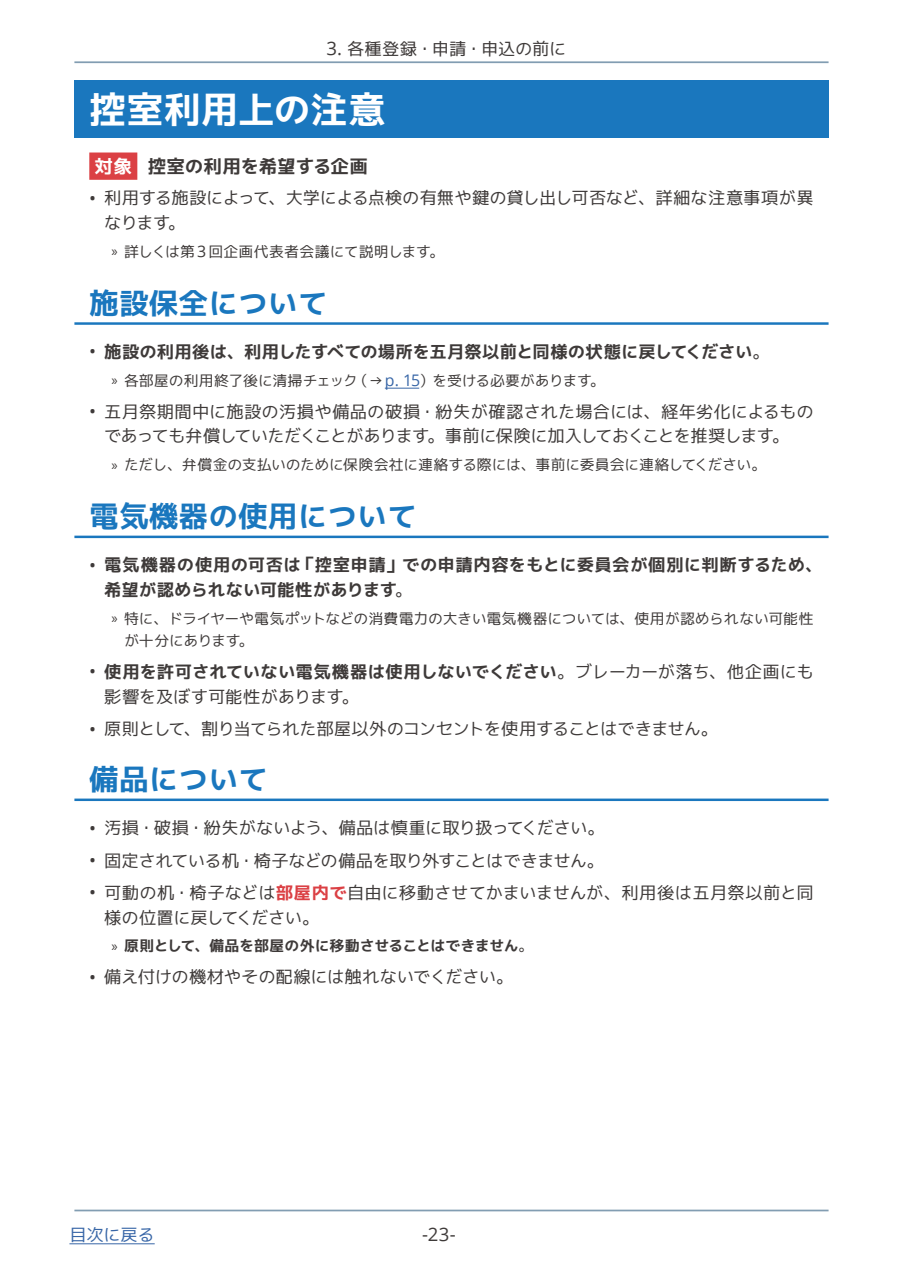
<style>
.page{position:relative;width:903px;height:1275px;background:#fff}
.page>*{position:absolute;margin:0;border:0;box-sizing:border-box;transform-origin:0 0}
.t1{font:37.27px "mplus 2 p bold";color:#fff}
.t2{font:29.75px "mplus 2 p bold";color:#1a77be}
.t3{font:18.55px "mplus 2 p bold";letter-spacing:-.01em;color:#3e3a39}
.t4{font:18.55px "Open Sans";color:#3e3a39}
.t5{font:18.55px "mplus 2 p bold";color:#fff}
.t6{font:17.32px/24.8px "mplus 2 p regular";letter-spacing:-.02em;color:#3e3a39}
.t7{font:17.32px/24.8px "mplus 2 p bold";letter-spacing:.005em;color:#3e3a39}
.t8{font:17.32px "mplus 2 p regular";letter-spacing:-.055em;color:#3e3a39}
.t9{font:17.32px "mplus 2 p regular";letter-spacing:-.04em;color:#3e3a39}
.t10{font:17.32px "mplus 2 p regular";letter-spacing:-.02em;color:#3866a7}
.t11{font:14.88px/22.4px "mplus 2 p regular";letter-spacing:-.015em;color:#3e3a39}
.t12{font:14.88px "mplus 2 p regular";letter-spacing:.005em;color:#3e3a39}
.t13{font:14.88px "mplus 2 p bold";letter-spacing:-.005em;color:#3e3a39}
.s1{font-family:"Open Sans";font-size:18.55px}
.s2{font-family:"Myriad Pro"}
.s3{font-family:"Open Sans";font-size:15.92px}
.s4{font-family:"mplus 2 p regular"}
.s5{font-family:"Open Sans";font-size:15.92px;color:#3866a7}
.s6{font-family:"mplus 2 p bold";color:#db4044}
</style>
<div class="page">
<hr style="left:74px;top:61px;width:754px;height:2px;background:#829db2">
<hr style="left:74px;top:1210px;width:754px;height:1px;background:#829db2">
<hr style="left:69px;top:1243px;width:86px;height:1px;background:#3866a7">
<div style="left:74px;top:80px;width:754px;height:57px;background:#1a77be"></div>
<div style="left:89px;top:152px;width:48px;height:28px;background:#db4044"></div>
<hr style="left:74px;top:322px;width:754px;height:3px;background:#1a77be">
<hr style="left:385px;top:388px;width:34px;height:1px;background:#3866a7">
<hr style="left:74px;top:536px;width:754px;height:2px;background:#1a77be">
<hr style="left:74px;top:798px;width:754px;height:3px;background:#1a77be">
<p class="t6" style="left:326px;top:36px;width:241px"><span class="s1">3.</span> 各種登録・申請・申込の前に</p>
<h1 class="t1" style="left:89px;top:83px;width:298px">控室利用上の注意</h1>
<p class="t3" style="left:148px;top:153px;width:222px">控室の利用を希望する企画</p>
<p class="t5" style="left:94px;top:153px;width:39px">対象</p>
<p class="t6" style="left:104px;top:185px;width:711px;text-indent:-15px"><span class="s1">•</span> 利用する施設によって、大学による点検の有無や鍵の貸し出し可否など、詳細な注意事項が異なります。</p>
<p class="t12" style="left:112px;top:241px;width:334px"><span class="s2">»</span> 詳しくは第<span class="s3">3</span>回企画代表者会議にて説明します。</p>
<h2 class="t2" style="left:89px;top:282px;width:240px">施設保全について</h2>
<p class="t7" style="left:89px;top:339px;width:682px"><span class="s1">•</span> 施設の利用後は、利用したすべての場所を五月祭以前と同様の状態に戻してください<span class="s4">。</span></p>
<p class="t11" style="left:353px;top:369px;width:253px">（→<span class="s5">p. 15</span>）を受ける必要があります。</p>
<p class="t12" style="left:112px;top:370px;width:248px"><span class="s2">»</span> 各部屋の利用終了後に清掃チェック</p>
<p class="t6" style="left:89px;top:399px;width:726px;text-align:center"><span class="s1">•</span> 五月祭期間中に施設の汚損や備品の破損・紛失が確認された場合には、経年劣化によるものであっても弁償していただくことがあります。事前に保険に加入しておくことを推奨します。</p>
<p class="t11" style="left:112px;top:453px;width:656px"><span class="s2">»</span> ただし、弁償金の支払いのために保険会社に連絡する際には、事前に委員会に連絡してください。</p>
<h2 class="t2" style="left:89px;top:495px;width:329px">電気機器の使用について</h2>
<p class="t7" style="left:297px;top:553px;width:527px">「控室申請」での申請内容をもとに委員会が個別に判断するため、</p>
<p class="t7" style="left:104px;top:553px;width:310px;text-indent:-15px"><span class="s1">•</span> 電気機器の使用の可否は<br>希望が認められない可能性があります<span class="s4">。</span></p>
<p class="t11" style="left:124px;top:607px;width:691px;text-indent:-12px"><span class="s2">»</span> 特に、ドライヤーや電気ポットなどの消費電力の大きい電気機器については、使用が認められない可能性が十分にあります。</p>
<p class="t7" style="left:89px;top:659px;width:726px"><span class="s1">•</span> 使用を許可されていない電気機器は使用しないでください<span class="s4">。ブレーカーが落ち、他企画にも</span></p>
<p class="t6" style="left:104px;top:684px;width:256px">影響を及ぼす可能性があります。</p>
<p class="t8" style="left:89px;top:716px;width:630px"><span class="s1">•</span> 原則として、割り当てられた部屋以外のコンセントを使用することはできません。</p>
<h2 class="t2" style="left:89px;top:758px;width:180px">備品について</h2>
<p class="t6" style="left:89px;top:815px;width:517px"><span class="s1">•</span> 汚損・破損・紛失がないよう、備品は慎重に取り扱ってください。</p>
<p class="t9" style="left:89px;top:848px;width:516px"><span class="s1">•</span> 固定されている机・椅子などの備品を取り外すことはできません。</p>
<p class="t6" style="left:104px;top:880px;width:711px;text-indent:-15px"><span class="s1">•</span> 可動の机・椅子などは<span class="s6">部屋内で</span>自由に移動させてかまいませんが、利用後は五月祭以前と同様の位置に戻してください。</p>
<p class="t13" style="left:112px;top:935px;width:423px"><span class="s2">»</span> 原則として、備品を部屋の外に移動させることはできません<span class="s4">。</span></p>
<p class="t6" style="left:89px;top:964px;width:426px"><span class="s1">•</span> 備え付けの機材やその配線には触れないでください。</p>
<p class="t10" style="left:69px;top:1222px;width:87px">目次に戻る</p>
<p class="t4" style="left:422px;top:1222px;width:35px">-23-</p>
</div>
